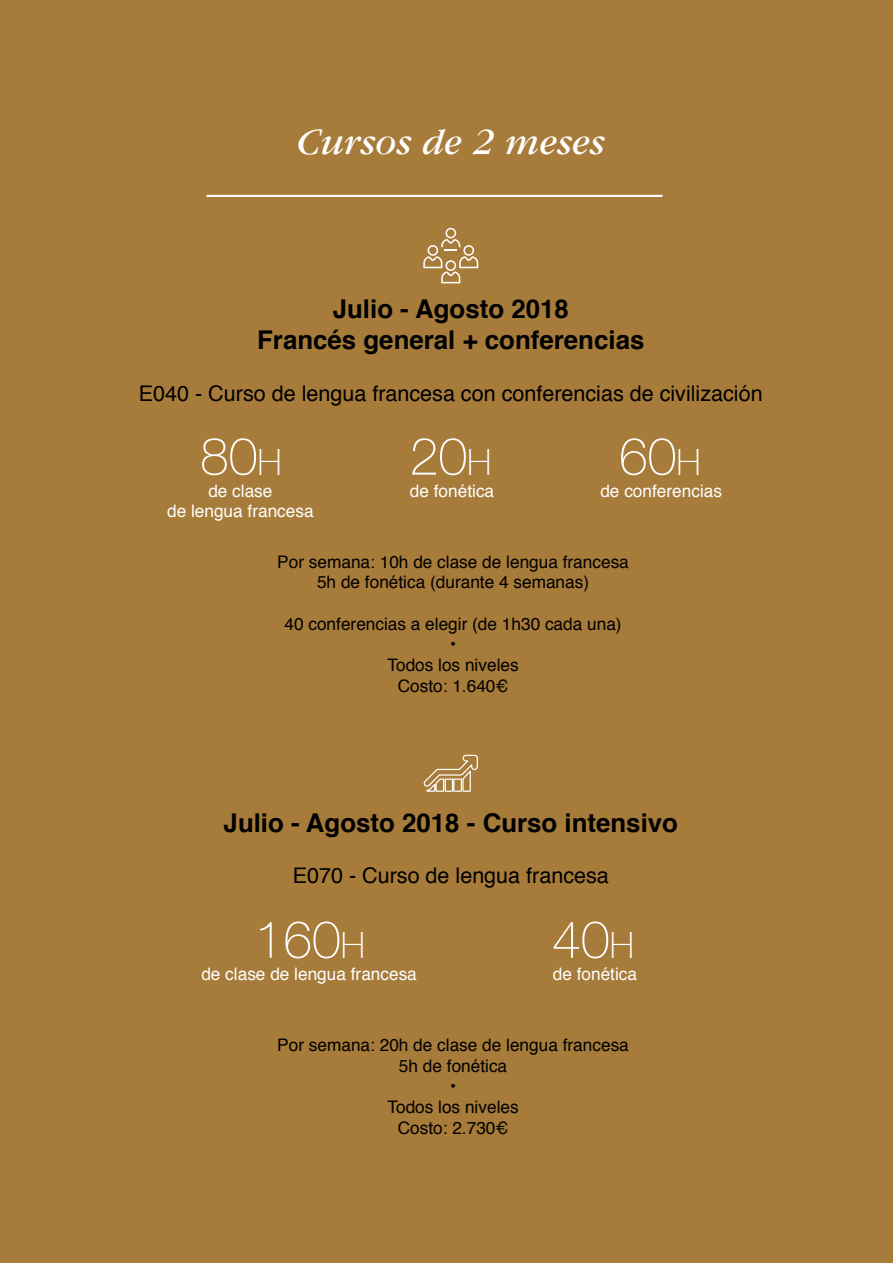
<style>
.page{position:relative;width:893px;height:1263px;background:#a77b3a}
.page>*{position:absolute;margin:0;border:0;box-sizing:border-box;transform-origin:0 0}
.t1{font:100 51.75px "Helvetica Neue";color:#fff}
.t2{font:italic 38.7px "Garamond";color:#fff}
.t3{font:700 25.8px/31px "Helvetica";color:#000;text-align:center}
.t4{font:21.6px "Helvetica";color:#000}
.t5{font:17.25px/20.7px "Helvetica";color:#000;text-align:center}
.t6{font:17.25px/20.7px "Helvetica";color:#fff;text-align:center}
.s1{font-size:36.15px}
</style>
<div class="page">
<hr style="left:207px;top:195px;width:455px;height:2px;background:#fff">
<svg style="left:423px;top:228px;width:55px;height:55px"></svg>
<svg style="left:424px;top:755px;width:54px;height:37px"></svg>
<h2 class="t2" style="left:297px;top:122px;width:310px">Cursos de 2 meses</h2>
<h3 class="t3" style="left:257px;top:293px;width:389px">Julio - Agosto 2018<br>Francés general + conferencias</h3>
<p class="t4" style="left:139px;top:376px;width:625px">E040 - Curso de lengua francesa con conferencias de civilización</p>
<h1 class="t1" style="left:200px;top:417px;width:83px">80<span class="s1">H</span></h1>
<h1 class="t1" style="left:410px;top:417px;width:83px">20<span class="s1">H</span></h1>
<h1 class="t1" style="left:619px;top:417px;width:83px">60<span class="s1">H</span></h1>
<p class="t6" style="left:167px;top:481px;width:148px">de clase<br>de lengua francesa</p>
<p class="t6" style="left:410px;top:481px;width:86px">de fonética</p>
<p class="t6" style="left:600px;top:481px;width:123px">de conferencias</p>
<p class="t5" style="left:277px;top:552px;width:353px">Por semana: 10h de clase de lengua francesa<br>5h de fonética (durante 4 semanas)</p>
<p class="t5" style="left:284px;top:614px;width:339px">40 conferencias a elegir (de 1h30 cada una) •<br>Todos los niveles<br>Costo: 1.640¤</p>
<h3 class="t3" style="left:224px;top:807px;width:456px">Julio - Agosto 2018 - Curso intensivo</h3>
<p class="t4" style="left:293px;top:859px;width:318px">E070 - Curso de lengua francesa</p>
<h1 class="t1" style="left:255px;top:900px;width:112px">160<span class="s1">H</span></h1>
<h1 class="t1" style="left:552px;top:900px;width:83px">40<span class="s1">H</span></h1>
<p class="t6" style="left:201px;top:964px;width:217px">de clase de lengua francesa</p>
<p class="t6" style="left:553px;top:964px;width:86px">de fonética</p>
<p class="t5" style="left:277px;top:1035px;width:353px">Por semana: 20h de clase de lengua francesa<br>5h de fonética<br>•<br>Todos los niveles<br>Costo: 2.730¤</p>
</div>
